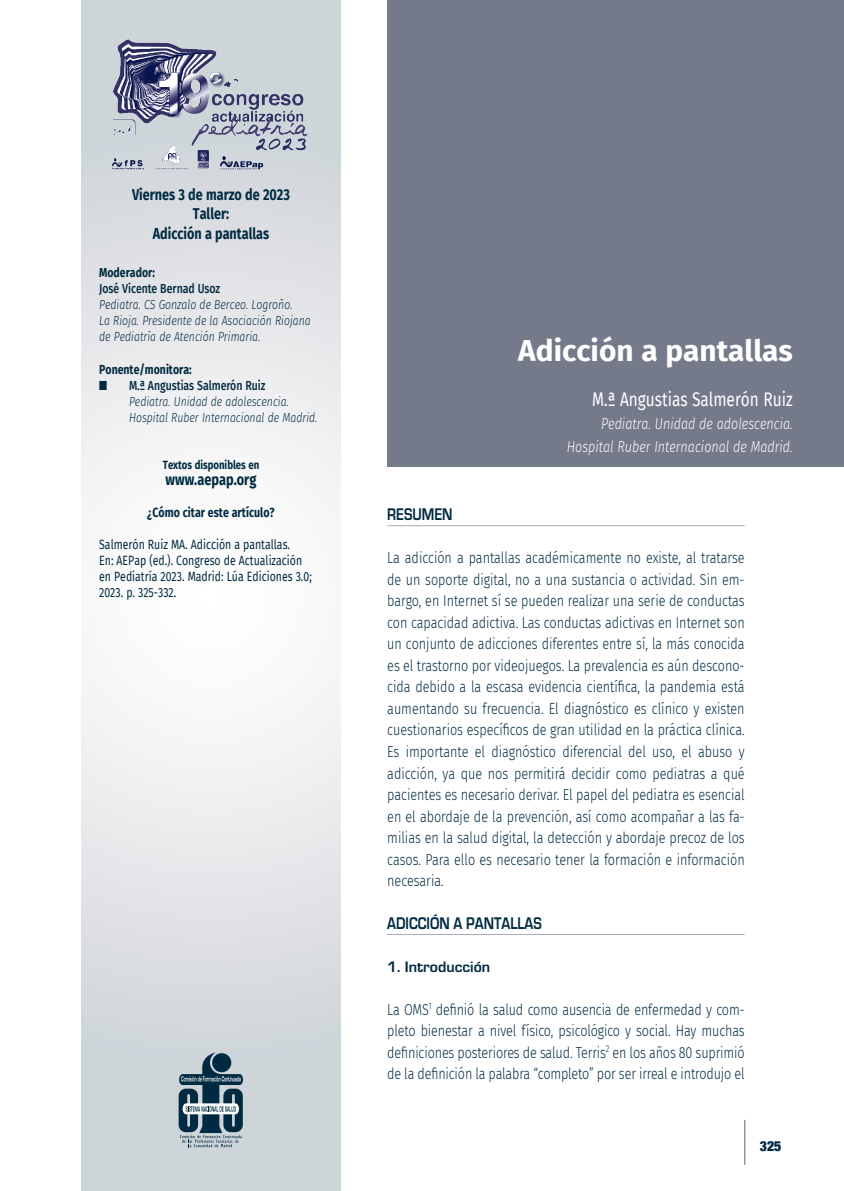
<style>
.page{position:relative;width:844px;height:1191px;background:#fff}
.page>*{position:absolute;margin:0;border:0;box-sizing:border-box;transform-origin:0 0}
.t1{font:700 29.75px "Fira Sans";color:#fff}
.t2{font:19.25px "Fira Sans";color:#fff;scale:.8 1}
.t3{font:700 17.5px "Eurostile";color:#002a41;scale:.8 1}
.t4{font:700 15.92px "Fira Sans";color:#002a41;scale:.8 1}
.t5{font:300 15.75px/21.5px "Fira Sans";letter-spacing:-.01em;color:#002a41;text-align:justify;scale:.8 1}
.t6{font:italic 300 15.75px/22.8px "Fira Sans";color:#fff;text-align:right;scale:.8 1}
.t7{font:700 15.75px/19.2px "Fira Sans";color:#002a41;text-align:center;scale:.8 1}
.t8{font:700 15.75px "Eurostile";color:#002a41}
.t9{font:900 condensed 14px "Helvetica Neue";color:#002a41}
.t10{font:700 13.3px "Fira Sans";color:#002a41;scale:.8 1}
.t11{font:italic 300 13.12px/16.1px "Fira Sans";color:#002a41;scale:.8 1}
.t12{font:13.12px/16.1px "Fira Sans";color:#002a41;scale:.8 1}
.t13{font:700 13.12px "Fira Sans";color:#002a41;scale:.8 1}
.t14{font:500 13.12px "Fira Sans";color:#002a41;scale:.8 1}
.t15{font:700 12.08px "Fira Sans";color:#002a41;scale:.8 1}
.s1{font-weight:500;font-style:normal}
</style>
<div class="page">
<svg style="left:82px;top:0;width:258px;height:1191px"></svg>
<svg style="left:178px;top:1052px;width:65px;height:95px;background:#6a8390"></svg>
<hr style="left:387px;top:525px;width:357px;height:1px;background:#a9aab5">
<hr style="left:387px;top:934px;width:357px;height:1px;background:#a9aab5">
<hr style="left:744px;top:1119px;width:1px;height:45px;background:#5d6578">
<div style="left:387px;top:0;width:456px;height:466px;background:#757a8b"></div>
<img style="left:99px;top:35px;width:222px;height:139px">
<p class="t7" style="left:132px;top:184px;width:199px">Viernes 3 de marzo de 2023<br>Taller:<br>Adicción a pantallas</p>
<p class="t13" style="left:99px;top:261px;width:71px">Moderador:</p>
<p class="t14" style="left:99px;top:278px;width:153px">José Vicente Bernad Usoz</p>
<p class="t11" style="left:99px;top:297px;width:266px">Pediatra. CS Gonzalo de Berceo. Logroño.<br>La Rioja. Presidente de la Asociación Riojana de Pediatría de Atención Primaria.</p>
<p class="t13" style="left:99px;top:358px;width:117px">Ponente/monitora:</p>
<p class="t11" style="left:129px;top:377px;width:237px;text-indent:-30px">■ <span class="s1">M.ª Angustias Salmerón Ruiz<br></span>Pediatra. Unidad de adolescencia.<br>Hospital Ruber Internacional de Madrid.</p>
<p class="t15" style="left:163px;top:454px;width:122px">Textos disponibles en</p>
<p class="t4" style="left:165px;top:465px;width:115px">www.aepap.org</p>
<p class="t10" style="left:147px;top:501px;width:161px">¿Cómo citar este artículo?</p>
<p class="t12" style="left:99px;top:536px;width:267px">Salmerón Ruiz MA. Adicción a pantallas.<br>En: AEPap (ed.). Congreso de Actualización en Pediatría 2023. Madrid: Lúa Ediciones 3.0; 2023. p. 325-332.</p>
<h1 class="t1" style="left:518px;top:325px;width:276px">Adicción a pantallas</h1>
<p class="t2" style="left:592px;top:385px;width:252px">M.ª Angustias Salmerón Ruiz</p>
<p class="t6" style="left:566px;top:412px;width:284px">Pediatra. Unidad de adolescencia.<br>Hospital Ruber Internacional de Madrid.</p>
<p class="t3" style="left:387px;top:502px;width:83px">RESUMEN</p>
<p class="t5" style="left:387px;top:547px;width:448px">La adicción a pantallas académicamente no existe, al tratarse de un soporte digital, no a una sustancia o actividad. Sin em&shy;bargo, en Internet sí se pueden realizar una serie de conductas con capacidad adictiva. Las conductas adictivas en Internet son un conjunto de adicciones diferentes entre sí, la más conocida es el trastorno por videojuegos. La prevalencia es aún descono&shy;cida debido a la escasa evidencia científica, la pandemia está aumentando su frecuencia. El diagnóstico es clínico y existen cuestionarios específicos de gran utilidad en la práctica clínica.<br>Es importante el diagnóstico diferencial del uso, el abuso y adicción, ya que nos permitirá decidir como pediatras a qué pacientes es necesario derivar. El papel del pediatra es esencial en el abordaje de la prevención, así como acompañar a las fa&shy;milias en la salud digital, la detección y abordaje precoz de los casos. Para ello es necesario tener la formación e información necesaria.</p>
<p class="t3" style="left:387px;top:910px;width:195px">ADICCIÓN A PANTALLAS</p>
<p class="t8" style="left:387px;top:955px;width:104px">1. Introducción</p>
<p class="t5" style="left:387px;top:998px;width:448px">La OMS<sup>1</sup> definió la salud como ausencia de enfermedad y com&shy;pleto bienestar a nivel físico, psicológico y social. Hay muchas definiciones posteriores de salud. Terris<sup>2</sup> en los años 80 suprimió de la definición la palabra “completo” por ser irreal e introdujo el</p>
<p class="t9" style="left:759px;top:1134px;width:23px">325</p>
</div>
